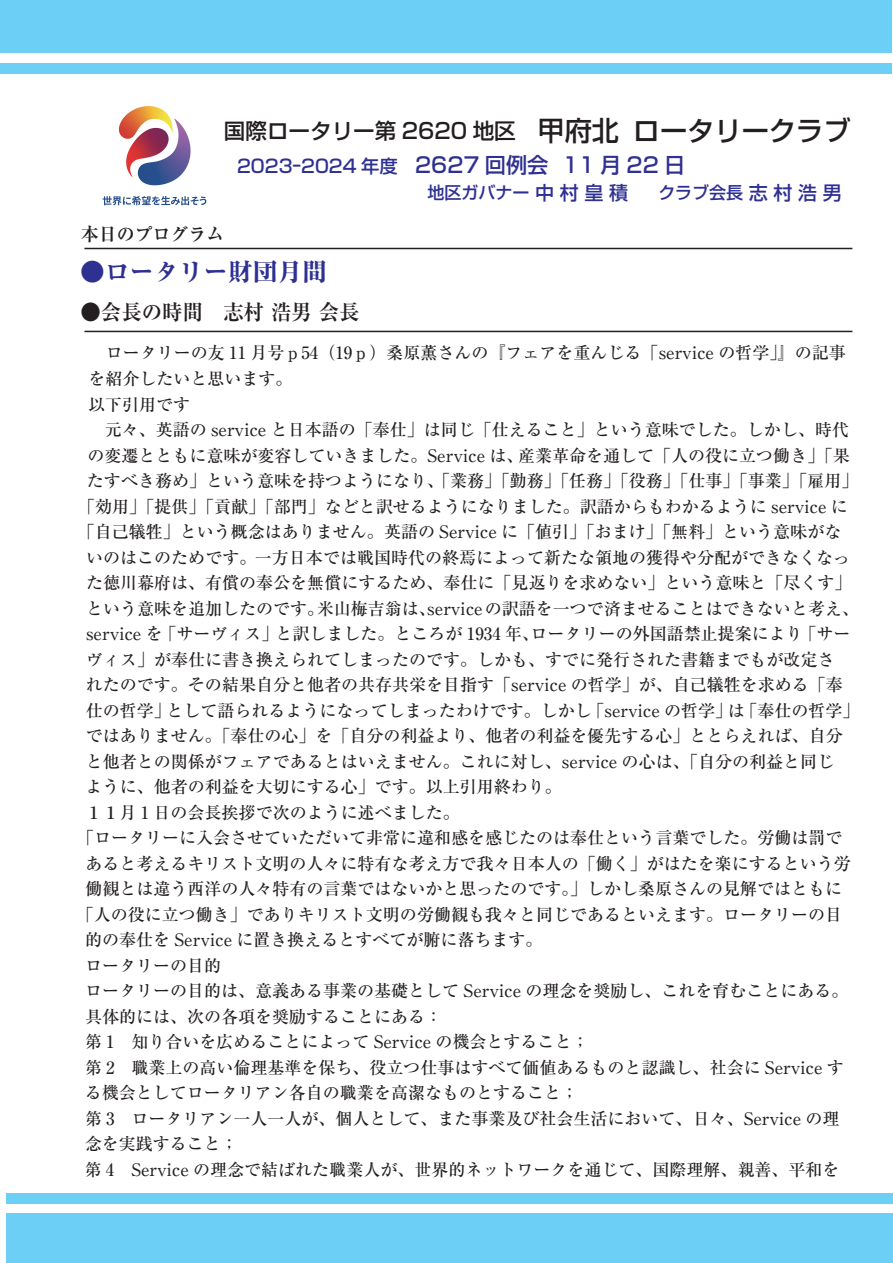
<style>
.page{position:relative;width:893px;height:1263px;background:#fff}
.page>*{position:absolute;margin:0;border:0;box-sizing:border-box;transform-origin:0 0}
.t1{font:800 24.6px "Ryumin Pro";color:#2e3092}
.t2{font:500 21.6px "Shin Go Pro";color:#231f20}
.t3{font:700 21.3px "Ryumin Pro";color:#231f20;scale:.96 1}
.t4{font:500 21.15px "Shin Go Pro";color:#2e3092}
.t5{font:700 18.75px "Ryumin Pro";color:#231f20;scale:.96 1}
.t6{font:500 16.95px "Ryumin Pro";color:#231f20}
.t7{font:500 16.95px "Shin Go Pro";color:#2e3092}
.s1{font-size:27.3px}
.s2{font-size:18.3px}
.s3{font-size:18.9px}
</style>
<div class="page">
<div style="left:0;top:1px;width:892px;height:52px;background:#6bcff6"></div>
<div style="left:0;top:63px;width:892px;height:10px;background:#6bcff6"></div>
<img style="left:102px;top:106px;width:105px;height:100px">
<div style="left:6px;top:1214px;width:887px;height:49px;background:#6bcff6"></div>
<div style="left:6px;top:1193px;width:887px;height:11px;background:#6bcff6"></div>
<hr style="left:84px;top:248px;width:768px;height:1px;background:#231f20">
<hr style="left:84px;top:331px;width:768px;height:1px;background:#231f20">
<p class="t2" style="left:224px;top:113px;width:628px">国際ロータリー第 2620 地区　<span class="s1">甲府北ロータリークラブ</span></p>
<p class="t4" style="left:237px;top:148px;width:450px"><span class="s2">2023-2024 年度</span> 2627 回例会 11 月 22 日</p>
<p class="t5" style="left:81px;top:219px;width:151px">本日のプログラム</p>
<h1 class="t1" style="left:80px;top:253px;width:248px">●ロータリー財団月間</h1>
<p class="t3" style="left:81px;top:295px;width:292px">●会長の時間　志村 浩男 会長</p>
<p class="t7" style="left:428px;top:179px;width:416px">地区ガバナー <span class="s3">中村皇積　</span>クラブ会長<span class="s3">志村浩男</span></p>
<p class="t6" style="left:89px;top:340px;width:758px">　ロータリーの友 11 月号ｐ54（19ｐ）桑原薫さんの『フェアを重んじる「service の哲学」』の記事</p>
<p class="t6" style="left:88px;top:365px;width:206px">を紹介したいと思います。</p>
<p class="t6" style="left:88px;top:391px;width:104px">以下引用です</p>
<p class="t6" style="left:88px;top:416px;width:763px">　元々、英語の service と日本語の「奉仕」は同じ「仕えること」という意味でした。しかし、時代</p>
<p class="t6" style="left:87px;top:442px;width:764px">の変遷とともに意味が変容していきました。Service は、産業革命を通して「人の役に立つ働き」「果</p>
<p class="t6" style="left:87px;top:467px;width:773px">たすべき務め」という意味を持つようになり、「業務」「勤務」「任務」「役務」「仕事」「事業」「雇用」</p>
<p class="t6" style="left:78px;top:493px;width:771px">「効用」「提供」「貢献」「部門」などと訳せるようになりました。訳語からもわかるように service に</p>
<p class="t6" style="left:78px;top:518px;width:765px">「自己犠牲」という概念はありません。英語の Service に「値引」「おまけ」「無料」という意味がな</p>
<p class="t6" style="left:86px;top:544px;width:765px">いのはこのためです。一方日本では戦国時代の終焉によって新たな領地の獲得や分配ができなくなっ</p>
<p class="t6" style="left:86px;top:569px;width:767px">た徳川幕府は、有償の奉公を無償にするため、奉仕に「見返りを求めない」という意味と「尽くす」</p>
<p class="t6" style="left:86px;top:595px;width:774px">という意味を追加したのです。米山梅吉翁は、serviceの訳語を一つで済ませることはできないと考え、</p>
<p class="t6" style="left:86px;top:620px;width:766px">service を「サーヴィス」と訳しました。ところが 1934 年、ロータリーの外国語禁止提案により「サー</p>
<p class="t6" style="left:86px;top:646px;width:750px">ヴィス」が奉仕に書き換えられてしまったのです。しかも、すでに発行された書籍までもが改定さ</p>
<p class="t6" style="left:86px;top:671px;width:758px">れたのです。その結果自分と他者の共存共栄を目指す「service の哲学」が、自己犠牲を求める「奉</p>
<p class="t6" style="left:86px;top:697px;width:775px">仕の哲学」として語られるようになってしまったわけです。しかし「service の哲学」は「奉仕の哲学」</p>
<p class="t6" style="left:86px;top:722px;width:758px">ではありません。「奉仕の心」を「自分の利益より、他者の利益を優先する心」ととらえれば、自分</p>
<p class="t6" style="left:86px;top:748px;width:750px">と他者との関係がフェアであるとはいえません。これに対し、service の心は、「自分の利益と同じ</p>
<p class="t6" style="left:86px;top:773px;width:478px">ように、他者の利益を大切にする心」です。以上引用終わり。</p>
<p class="t6" style="left:86px;top:799px;width:376px">１１月 1 日の会長挨拶で次のように述べました。</p>
<p class="t6" style="left:77px;top:824px;width:767px">「ロータリーに入会させていただいて非常に違和感を感じたのは奉仕という言葉でした。労働は罰で</p>
<p class="t6" style="left:85px;top:850px;width:767px">あると考えるキリスト文明の人々に特有な考え方で我々日本人の「働く」がはたを楽にするという労</p>
<p class="t6" style="left:85px;top:876px;width:758px">働観とは違う西洋の人々特有の言葉ではないかと思ったのです。」しかし桑原さんの見解ではともに</p>
<p class="t6" style="left:77px;top:901px;width:767px">「人の役に立つ働き」でありキリスト文明の労働観も我々と同じであるといえます。ロータリーの目</p>
<p class="t6" style="left:85px;top:927px;width:459px">的の奉仕を Service に置き換えるとすべてが腑に落ちます。</p>
<p class="t6" style="left:85px;top:952px;width:138px">ロータリーの目的</p>
<p class="t6" style="left:85px;top:978px;width:765px">ロータリーの目的は、意義ある事業の基礎として Service の理念を奨励し、これを育むことにある。</p>
<p class="t6" style="left:85px;top:1003px;width:359px">具体的には、次の各項を奨励することにある：</p>
<p class="t6" style="left:85px;top:1029px;width:505px">第 1 知り合いを広めることによって Service の機会とすること；</p>
<p class="t6" style="left:85px;top:1054px;width:760px">第 2 職業上の高い倫理基準を保ち、役立つ仕事はすべて価値あるものと認識し、社会に Service す</p>
<p class="t6" style="left:85px;top:1080px;width:495px">る機会としてロータリアン各自の職業を高潔なものとすること；</p>
<p class="t6" style="left:85px;top:1105px;width:756px">第 3 ロータリアン一人一人が、個人として、また事業及び社会生活において、日々、Service の理</p>
<p class="t6" style="left:85px;top:1131px;width:155px">念を実践すること；</p>
<p class="t6" style="left:85px;top:1156px;width:756px">第 4 Service の理念で結ばれた職業人が、世界的ネットワークを通じて、国際理解、親善、平和を</p>
</div>
